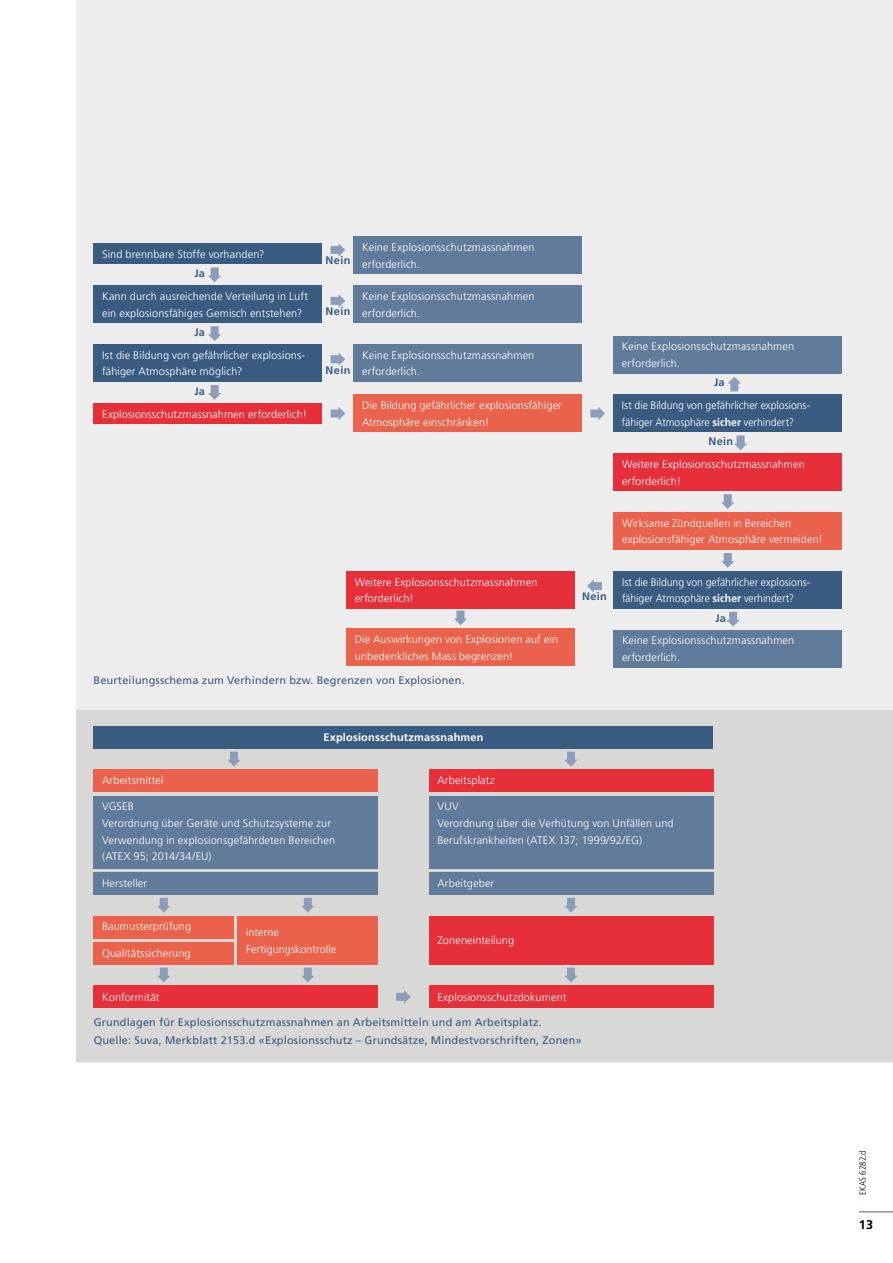
<style>
.page{position:relative;width:893px;height:1263px;background:#fff}
.page>*{position:absolute;margin:0;border:0;box-sizing:border-box;transform-origin:0 0}
.t1{font:700 12.6px "Frutiger LT Std";color:#000}
.t2{font:300 10.95px/16.6px "Frutiger LT Std";letter-spacing:.01em;color:#fff}
.t3{font:10.95px/18px "Frutiger LT Std";letter-spacing:.015em;color:#3a5c81}
.t4{font:300 10.95px/16.6px "Frutiger LT Std";letter-spacing:.01em;color:#fff;scale:.95 1}
.t5{font:700 10.95px "Frutiger LT Std";letter-spacing:.03em;color:#3a5c81}
.t6{font:700 10.95px "Frutiger LT Std";letter-spacing:.015em;color:#fff}
.t7{font:300 condensed 9px "Frutiger LT Std";letter-spacing:.015em;color:#000}
.s1{font-weight:700}
</style>
<div class="page">
<div style="left:77px;top:0;width:816px;height:1062px;background:#ededed"></div>
<div style="left:77px;top:710px;width:816px;height:352px;background:#d8d8d7"></div>
<svg style="left:727px;top:612px;width:13px;height:15px"></svg>
<svg style="left:590px;top:407px;width:15px;height:13px"></svg>
<svg style="left:721px;top:494px;width:13px;height:15px"></svg>
<svg style="left:721px;top:553px;width:13px;height:15px"></svg>
<svg style="left:331px;top:243px;width:14px;height:14px"></svg>
<svg style="left:331px;top:294px;width:14px;height:14px"></svg>
<svg style="left:331px;top:353px;width:14px;height:13px"></svg>
<svg style="left:587px;top:579px;width:15px;height:14px"></svg>
<svg style="left:331px;top:407px;width:14px;height:13px"></svg>
<div style="left:94px;top:243px;width:228px;height:21px;background:#3a5c81"></div>
<div style="left:613px;top:395px;width:229px;height:37px;background:#3a5c81"></div>
<div style="left:613px;top:571px;width:229px;height:38px;background:#3a5c81"></div>
<div style="left:94px;top:285px;width:228px;height:38px;background:#3a5c81"></div>
<div style="left:94px;top:344px;width:228px;height:38px;background:#3a5c81"></div>
<div style="left:94px;top:403px;width:228px;height:21px;background:#e62f39"></div>
<div style="left:613px;top:453px;width:229px;height:38px;background:#e62f39"></div>
<div style="left:94px;top:726px;width:619px;height:22px;background:#3a5c81"></div>
<div style="left:429px;top:770px;width:284px;height:22px;background:#e62f39"></div>
<div style="left:429px;top:916px;width:284px;height:48px;background:#e62f39"></div>
<div style="left:429px;top:985px;width:284px;height:23px;background:#e62f39"></div>
<div style="left:94px;top:985px;width:284px;height:23px;background:#e62f39"></div>
<div style="left:94px;top:916px;width:140px;height:22px;background:#ea624b"></div>
<div style="left:94px;top:942px;width:140px;height:22px;background:#ea624b"></div>
<div style="left:238px;top:916px;width:140px;height:48px;background:#ea624b"></div>
<div style="left:354px;top:236px;width:228px;height:38px;background:#617b9a"></div>
<div style="left:613px;top:336px;width:229px;height:37px;background:#617b9a"></div>
<div style="left:613px;top:630px;width:229px;height:37px;background:#617b9a"></div>
<div style="left:354px;top:285px;width:228px;height:38px;background:#617b9a"></div>
<div style="left:354px;top:344px;width:228px;height:38px;background:#617b9a"></div>
<div style="left:354px;top:395px;width:228px;height:37px;background:#ea624b"></div>
<div style="left:613px;top:512px;width:229px;height:38px;background:#ea624b"></div>
<div style="left:94px;top:770px;width:284px;height:22px;background:#ea624b"></div>
<div style="left:94px;top:796px;width:284px;height:72px;background:#617b9a"></div>
<div style="left:429px;top:796px;width:284px;height:72px;background:#617b9a"></div>
<div style="left:94px;top:872px;width:284px;height:22px;background:#617b9a"></div>
<div style="left:429px;top:872px;width:284px;height:22px;background:#617b9a"></div>
<svg style="left:454px;top:610px;width:13px;height:15px"></svg>
<div style="left:346px;top:571px;width:229px;height:38px;background:#e62f39"></div>
<div style="left:346px;top:628px;width:229px;height:38px;background:#ea624b"></div>
<svg style="left:208px;top:267px;width:13px;height:15px"></svg>
<svg style="left:208px;top:326px;width:13px;height:15px"></svg>
<svg style="left:208px;top:385px;width:13px;height:15px"></svg>
<svg style="left:728px;top:377px;width:13px;height:14px"></svg>
<svg style="left:734px;top:435px;width:13px;height:15px"></svg>
<svg style="left:157px;top:898px;width:13px;height:14px"></svg>
<svg style="left:157px;top:968px;width:13px;height:14px"></svg>
<svg style="left:301px;top:898px;width:13px;height:14px"></svg>
<svg style="left:228px;top:752px;width:13px;height:14px"></svg>
<svg style="left:301px;top:968px;width:13px;height:14px"></svg>
<svg style="left:396px;top:990px;width:15px;height:13px"></svg>
<svg style="left:565px;top:898px;width:13px;height:14px"></svg>
<svg style="left:565px;top:752px;width:13px;height:14px"></svg>
<svg style="left:564px;top:968px;width:14px;height:14px"></svg>
<hr style="left:859px;top:1211px;width:34px;height:1px;background:#3a5c81">
<p class="t2" style="left:102px;top:246px;width:164px">Sind brennbare Stoffe vorhanden?</p>
<p class="t5" style="left:195px;top:267px;width:12px">Ja</p>
<p class="t2" style="left:102px;top:288px;width:207px">Kann durch ausreichende Verteilung in Luft ein explosionsfähiges Gemisch entstehen?</p>
<p class="t2" style="left:102px;top:347px;width:204px">Ist die Bildung von gefährlicher explosions&shy;fähiger Atmosphäre möglich?</p>
<p class="t2" style="left:102px;top:406px;width:206px">Explosionsschutz massnahmen erforderlich!</p>
<p class="t5" style="left:195px;top:326px;width:12px">Ja</p>
<p class="t5" style="left:195px;top:385px;width:12px">Ja</p>
<p class="t5" style="left:325px;top:255px;width:26px">Nein</p>
<p class="t5" style="left:325px;top:305px;width:26px">Nein</p>
<p class="t5" style="left:325px;top:364px;width:26px">Nein</p>
<p class="t2" style="left:362px;top:239px;width:174px">Keine Explosionsschutz massnahmen erforderlich.</p>
<p class="t2" style="left:362px;top:288px;width:174px">Keine Explosionsschutz massnahmen erforderlich.</p>
<p class="t2" style="left:362px;top:347px;width:174px">Keine Explosionsschutz massnahmen erforderlich.</p>
<p class="t2" style="left:362px;top:397px;width:201px">Die Bildung gefährlicher explosions fähiger<br>Atmosphäre einschränken!</p>
<p class="t2" style="left:355px;top:574px;width:184px">Weitere Explosionsschutz massnahmen erforderlich!</p>
<p class="t2" style="left:355px;top:631px;width:205px">Die Auswirkungen von Explosionen auf ein unbedenkliches Mass begrenzen!</p>
<p class="t3" style="left:94px;top:672px;width:373px">Beurteilungsschema zum Verhindern bzw. Begrenzen von Explosionen.</p>
<p class="t5" style="left:582px;top:591px;width:26px">Nein</p>
<p class="t2" style="left:622px;top:339px;width:174px">Keine Explosionsschutz massnahmen erforderlich.</p>
<p class="t5" style="left:714px;top:377px;width:12px">Ja</p>
<p class="t4" style="left:622px;top:397px;width:200px">Ist die Bildung von gefährlicher explosions&shy;fähiger Atmosphäre <span class="s1">sicher</span> verhindert?</p>
<p class="t5" style="left:708px;top:435px;width:26px">Nein</p>
<p class="t2" style="left:622px;top:456px;width:184px">Weitere Explosionsschutzmassnahmen erforderlich!</p>
<p class="t2" style="left:622px;top:515px;width:202px">Wirksame Zündquellen in Bereichen explosionsfähiger Atmosphäre vermeiden!</p>
<p class="t4" style="left:622px;top:574px;width:200px">Ist die Bildung von gefährlicher explosions&shy;fähiger Atmosphäre <span class="s1">sicher</span> verhindert?</p>
<p class="t5" style="left:716px;top:612px;width:12px">Ja</p>
<p class="t2" style="left:622px;top:633px;width:174px">Keine Explosionsschutz massnahmen erforderlich.</p>
<p class="t6" style="left:323px;top:731px;width:162px">Explosionsschutz massnahmen</p>
<p class="t2" style="left:437px;top:772px;width:59px">Arbeitsplatz</p>
<p class="t2" style="left:102px;top:772px;width:63px">Arbeitsmittel</p>
<p class="t2" style="left:102px;top:799px;width:235px">VGSEB<br>Verordnung über Geräte und Schutzsysteme zur<br>Verwendung in explosionsgefährdeten Bereichen (ATEX 95; 2014/34/EU)</p>
<p class="t2" style="left:437px;top:799px;width:238px">VUV<br>Verordnung über die Verhütung von Unfällen und<br>Berufskrankheiten (ATEX 137; 1999/92/EG)</p>
<p class="t2" style="left:102px;top:875px;width:47px">Hersteller</p>
<p class="t2" style="left:437px;top:875px;width:58px">Arbeitgeber</p>
<p class="t2" style="left:102px;top:918px;width:91px">Baumusterprüfung</p>
<p class="t2" style="left:102px;top:945px;width:90px">Qualitätssicherung</p>
<p class="t2" style="left:246px;top:924px;width:92px">interne<br>Fertigungskontrolle</p>
<p class="t2" style="left:437px;top:932px;width:78px">Zoneneinteilung</p>
<p class="t2" style="left:102px;top:989px;width:59px">Konformität</p>
<p class="t2" style="left:437px;top:989px;width:131px">Explosionsschutzdokument</p>
<p class="t3" style="left:94px;top:1014px;width:490px">Grundlagen für Explosionsschutzmassnahmen an Arbeitsmitteln und am Arbeitsplatz.<br>Quelle: Suva, Merkblatt 2153.d «Explosionsschutz – Grundsätze, Mindestvorschriften, Zonen»</p>
<p class="t7" style="left:857px;top:1195px;width:46px;rotate:-90deg">EKAS 6282.d</p>
<p class="t1" style="left:859px;top:1218px;width:16px">13</p>
</div>
